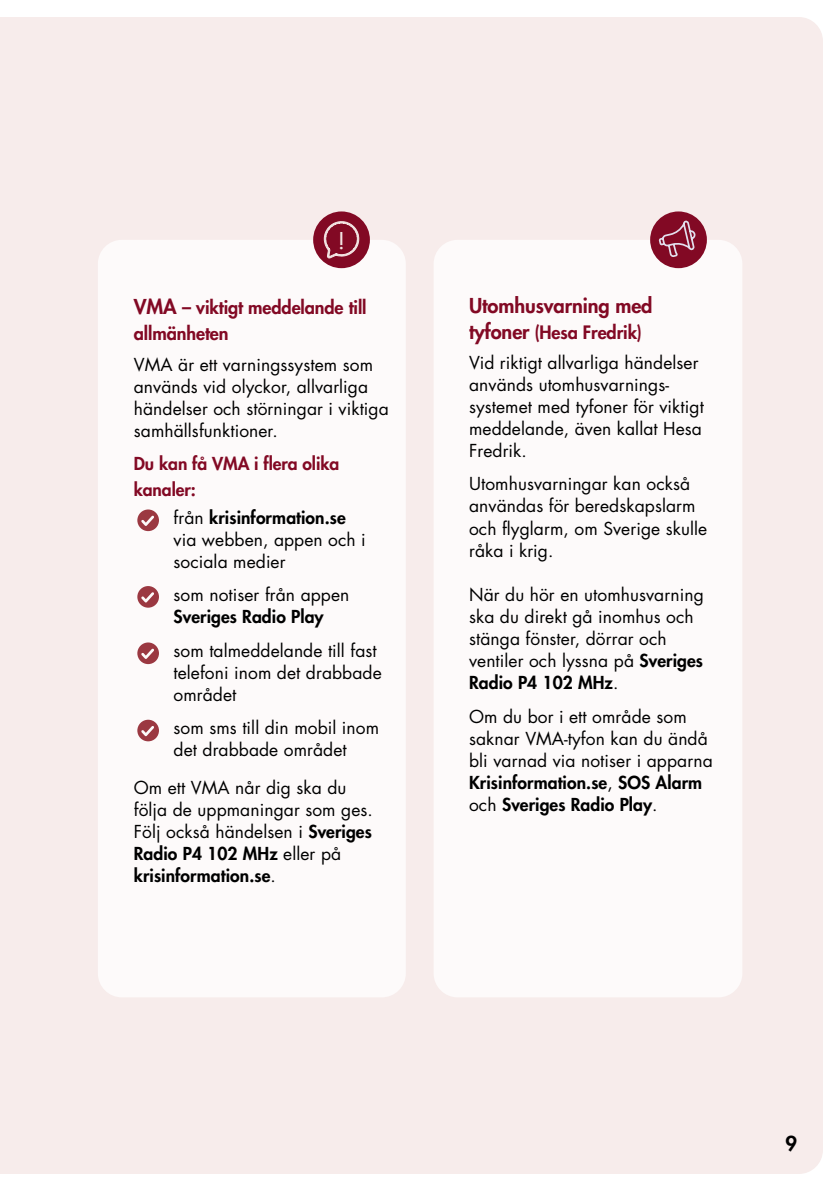
<style>
.page{position:relative;width:840px;height:1191px;background:#fff}
.page>*{position:absolute;margin:0;border:0;box-sizing:border-box;transform-origin:0 0}
.t1{font:22.6px "Futura";color:#f3e4e3}
.t2{font:800 20px "Futura";letter-spacing:-.005em;color:#820924}
.t3{font:800 20px "Futura";color:#000}
.t4{font:800 18px/26px "Futura";letter-spacing:-.005em;color:#820924}
.t5{font:17.4px/22px "Futura";letter-spacing:.005em;color:#000}
.t6{font:800 17.4px/26px "Futura";letter-spacing:-.005em;color:#820924}
.t7{font:800 17.4px "Futura";letter-spacing:.005em;color:#000}
.s1{font-size:20px}
.s2{font-weight:800}
</style>
<div class="page">
<div style="left:0;top:17px;width:822px;height:1157px;background:#f7eceb"></div>
<div style="left:433px;top:240px;width:309px;height:757px;background:#fdfafa;border-radius:24px"></div>
<div style="left:98px;top:240px;width:307px;height:757px;background:#fdfafa;border-radius:24px"></div>
<svg style="left:137px;top:586px;width:22px;height:21px"></svg>
<svg style="left:137px;top:509px;width:22px;height:22px"></svg>
<svg style="left:137px;top:642px;width:22px;height:22px"></svg>
<svg style="left:137px;top:719px;width:22px;height:22px"></svg>
<div style="left:313px;top:211px;width:57px;height:57px;background:#820924;border-radius:50%"></div>
<svg style="left:323px;top:221px;width:36px;height:46px"></svg>
<div style="left:649px;top:211px;width:57px;height:57px;background:#820924;border-radius:50%"></div>
<svg style="left:657px;top:220px;width:39px;height:37px"></svg>
<p class="t1" style="left:337px;top:226px;width:9px">!</p>
<p class="t4" style="left:134px;top:295px;width:234px"><span class="s1">VMA</span> – viktigt meddelande till allmänheten</p>
<p class="t5" style="left:134px;top:354px;width:256px">VMA är ett varningssystem som används vid olyckor, allvarliga händelser och störningar i viktiga samhällsfunktioner.</p>
<p class="t6" style="left:134px;top:451px;width:207px">Du kan få VMA i flera olika kanaler:</p>
<p class="t5" style="left:173px;top:507px;width:194px">från <span class="s2">krisinformation.se </span>via webben, appen och i sociala medier</p>
<p class="t5" style="left:173px;top:584px;width:177px">som notiser från appen</p>
<p class="t7" style="left:173px;top:606px;width:151px">Sveriges Radio Play</p>
<p class="t5" style="left:173px;top:639px;width:209px">som talmeddelande till fast telefoni inom det drabbade området</p>
<p class="t5" style="left:173px;top:716px;width:207px">som sms till din mobil inom det drabbade området</p>
<p class="t5" style="left:134px;top:776px;width:240px">Om ett VMA når dig ska du följa de uppmaningar som ges.<br>Följ också händelsen i <span class="s2">Sveriges<br>Radio P4 102 MHz</span> eller på <span class="s2">krisinformation.se</span>.</p>
<p class="t2" style="left:469px;top:292px;width:185px">Utomhusvarning med</p>
<p class="t4" style="left:469px;top:319px;width:174px"><span class="s1">tyfoner</span> (Hesa Fredrik)</p>
<p class="t5" style="left:469px;top:352px;width:236px">Vid riktigt allvarliga händelser används utomhusvarnings&shy;systemet med tyfoner för viktigt meddelande, även kallat Hesa<br>Fredrik.</p>
<p class="t5" style="left:469px;top:473px;width:239px">Utomhusvarningar kan också användas för beredskapslarm och flyglarm, om Sverige skulle råka i krig.</p>
<p class="t5" style="left:469px;top:584px;width:236px">När du hör en utomhusvarning ska du direkt gå inomhus och stänga fönster, dörrar och ventiler och lyssna på <span class="s2">Sveriges<br>Radio P4 102 MHz</span>.</p>
<p class="t5" style="left:469px;top:705px;width:245px">Om du bor i ett område som saknar VMA-tyfon kan du ändå bli varnad via notiser i apparna<br><span class="s2">Krisinformation.se</span>, <span class="s2">SOS Alarm </span>och <span class="s2">Sveriges Radio Play</span>.</p>
<p class="t3" style="left:785px;top:1130px;width:13px">9</p>
</div>
